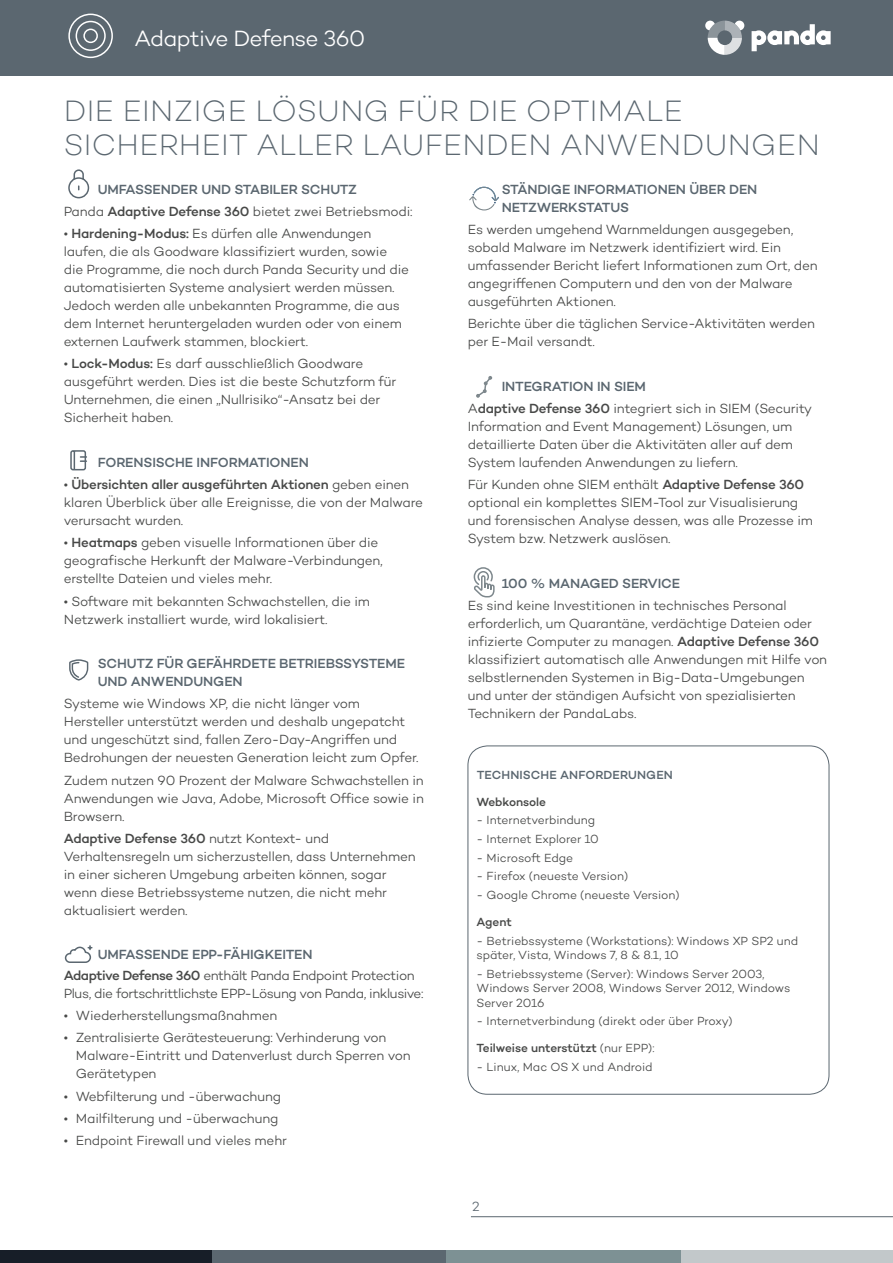
<style>
.page{position:relative;width:893px;height:1263px;background:#fff}
.page>*{position:absolute;margin:0;border:0;box-sizing:border-box;transform-origin:0 0}
.t1{font:200 30px/34.5px "Campton";letter-spacing:.01em;color:#5b6770}
.t2{font:300 22.5px "Campton";letter-spacing:-.035em;color:#fff}
.t3{font:300 13.5px/18px "Campton";letter-spacing:-.015em;color:#484948}
.t4{font:500 13.5px/18px "Campton";letter-spacing:-.01em;color:#5b6770}
.t5{font:300 13.5px "Campton";letter-spacing:-.035em;color:#484948}
.t6{font:300 13.5px "Campton";color:#5b6770}
.t7{font:300 12px/14.4px "Campton";letter-spacing:-.01em;color:#484948}
.t8{font:500 12px "Campton";letter-spacing:-.005em;color:#484948}
.t9{font:500 12px "Campton";letter-spacing:.01em;color:#5b6770}
.s1{font-weight:300;color:#484948}
.s2{color:#484948}
.s3{font-weight:500}
.s4{font-weight:500;color:#5b6770}
.s5{font-weight:300}
</style>
<div class="page">
<div style="left:0;top:1250px;width:212px;height:13px;background:#171e28"></div>
<div style="left:212px;top:1250px;width:234px;height:13px;background:#5b6770"></div>
<div style="left:446px;top:1250px;width:235px;height:13px;background:#7d9194"></div>
<div style="left:681px;top:1250px;width:212px;height:13px;background:#c2c8ca"></div>
<div style="left:0;top:0;width:893px;height:76px;background:#5b6770"></div>
<svg style="left:705px;top:21px;width:39px;height:34px"></svg>
<svg style="left:752px;top:24px;width:79px;height:27px"></svg>
<hr style="left:471px;top:1216px;width:422px;height:1px;background:#5b6770">
<svg style="left:68px;top:13px;width:45px;height:46px"></svg>
<div style="left:468px;top:746px;width:361px;height:348px;border:1px solid #5b6770;border-radius:20px"></div>
<svg style="left:68px;top:169px;width:22px;height:30px"></svg>
<svg style="left:70px;top:450px;width:17px;height:21px"></svg>
<svg style="left:69px;top:659px;width:19px;height:22px"></svg>
<svg style="left:64px;top:945px;width:29px;height:18px"></svg>
<svg style="left:473px;top:567px;width:22px;height:31px"></svg>
<svg style="left:476px;top:376px;width:16px;height:22px"></svg>
<svg style="left:469px;top:187px;width:30px;height:24px"></svg>
<h2 class="t2" style="left:134px;top:24px;width:232px">Adaptive Defense 360</h2>
<h1 class="t1" style="left:64px;top:93px;width:757px">DIE EINZIGE LÖSUNG FÜR DIE OPTIMALE<br>SICHERHEIT ALLER LAUFENDEN ANWENDUNGEN</h1>
<p class="t4" style="left:64px;top:178px;width:350px;line-height:22.2px;text-indent:34px">UMFASSENDER UND STABILER SCHUTZ<br><span class="s1">Panda</span> <span class="s2">Adaptive Defense 360</span> <span class="s1">bietet zwei Betriebsmodi:</span></p>
<p class="t3" style="left:64px;top:224px;width:347px">• <span class="s3">Hardening-Modus:</span> Es dürfen alle Anwendungen laufen, die als Goodware klassifiziert wurden, sowie die Programme, die noch durch Panda Security und die automatisierten Systeme analysiert werden müssen.<br>Jedoch werden alle unbekannten Programme, die aus dem Internet heruntergeladen wurden oder von einem externen Laufwerk stammen, blockiert.</p>
<p class="t3" style="left:64px;top:355px;width:334px">• <span class="s3">Lock-Modus:</span> Es darf ausschließlich Goodware ausgeführt werden. Dies ist die beste Schutzform für Unternehmen, die einen „Nullrisiko“-Ansatz bei der Sicherheit haben.</p>
<p class="t4" style="left:98px;top:453px;width:213px">FORENSISCHE INFORMATIONEN</p>
<p class="t3" style="left:64px;top:475px;width:361px">• <span class="s3">Übersichten aller ausgeführten Aktionen</span> geben einen klaren Überblick über alle Ereignisse, die von der Malware verursacht wurden.</p>
<p class="t3" style="left:64px;top:534px;width:321px">• <span class="s3">Heatmaps</span> geben visuelle Informationen über die geografische Herkunft der Malware-Verbindungen, erstellte Dateien und vieles mehr.</p>
<p class="t3" style="left:64px;top:592px;width:308px">• Software mit bekannten Schwachstellen, die im<br>Netzwerk installiert wurde, wird lokalisiert.</p>
<p class="t4" style="left:98px;top:654px;width:309px">SCHUTZ FÜR GEFÄHRDETE BETRIEBSSYSTEME<br>UND ANWENDUNGEN</p>
<p class="t3" style="left:64px;top:695px;width:356px">Systeme wie Windows XP, die nicht länger vom Hersteller unterstützt werden und deshalb ungepatcht und ungeschützt sind, fallen Zero-Day-Angriffen und Bedrohungen der neuesten Generation leicht zum Opfer.</p>
<p class="t3" style="left:64px;top:771px;width:362px;text-align:justify">Zudem nutzen 90 Prozent der Malware Schwachstellen in Anwendungen wie Java, Adobe, Microsoft Office sowie in Browsern.</p>
<p class="t3" style="left:64px;top:829px;width:353px"><span class="s3">Adaptive Defense 360</span> nutzt Kontext- und Verhaltensregeln um sicherzustellen, dass Unternehmen in einer sicheren Umgebung arbeiten können, sogar wenn diese Betriebssysteme nutzen, die nicht mehr aktualisiert werden.</p>
<p class="t3" style="left:64px;top:944px;width:352px;line-height:20.4px;text-indent:34px"><span class="s4">UMFASSENDE EPP-FÄHIGKEITEN<br></span><span class="s3">Adaptive Defense 360</span> enthält Panda Endpoint Protection</p>
<p class="t5" style="left:64px;top:985px;width:361px">Plus, die fortschrittlichste EPP-Lösung von Panda, inklusive:</p>
<p class="t3" style="left:64px;top:1006px;width:215px">• Wiederherstellungsmaßnahmen</p>
<p class="t3" style="left:76px;top:1028px;width:336px;text-indent:-12px">• Zentralisierte Gerätesteuerung: Verhinderung von<br>Malware-Eintritt und Datenverlust durch Sperren von<br>Gerätetypen</p>
<p class="t3" style="left:64px;top:1087px;width:219px">• Webfilterung und -überwachung</p>
<p class="t3" style="left:64px;top:1109px;width:216px">• Mailfilterung und -überwachung</p>
<p class="t3" style="left:64px;top:1131px;width:225px">• Endpoint Firewall und vieles mehr</p>
<p class="t4" style="left:502px;top:180px;width:257px">STÄNDIGE INFORMATIONEN ÜBER DEN<br>NETZWERKSTATUS</p>
<p class="t3" style="left:468px;top:220px;width:351px">Es werden umgehend Warnmeldungen ausgegeben, sobald Malware im Netzwerk identifiziert wird. Ein umfassender Bericht liefert Informationen zum Ort, den angegriffenen Computern und den von der Malware ausgeführten Aktionen.</p>
<p class="t3" style="left:468px;top:314px;width:349px">Berichte über die täglichen Service-Aktivitäten werden per E-Mail versandt.</p>
<p class="t3" style="left:468px;top:375px;width:346px;line-height:22.2px;text-indent:34px"><span class="s4">INTEGRATION IN SIEM<br></span>A<span class="s3">daptive Defense 360</span> integriert sich in SIEM (Security</p>
<p class="t3" style="left:468px;top:417px;width:327px;text-align:justify">Information and Event Management) Lösungen, um detaillierte Daten über die Aktivitäten aller auf dem System laufenden Anwendungen zu liefern.</p>
<p class="t3" style="left:468px;top:475px;width:347px">Für Kunden ohne SIEM enthält <span class="s3">Adaptive Defense 360 </span>optional ein komplettes SIEM-Tool zur Visualisierung und forensischen Analyse dessen, was alle Prozesse im System bzw. Netzwerk auslösen.</p>
<p class="t4" style="left:502px;top:574px;width:180px">100 % MANAGED SERVICE</p>
<p class="t3" style="left:468px;top:596px;width:361px">Es sind keine Investitionen in technisches Personal erforderlich, um Quarantäne, verdächtige Dateien oder infizierte Computer zu managen. <span class="s3">Adaptive Defense 360 </span>klassifiziert automatisch alle Anwendungen mit Hilfe von selbstlernenden Systemen in Big-Data-Umgebungen und unter der ständigen Aufsicht von spezialisierten Technikern der PandaLabs.</p>
<p class="t9" style="left:477px;top:767px;width:198px">TECHNISCHE ANFORDERUNGEN</p>
<p class="t8" style="left:477px;top:794px;width:71px">Webkonsole</p>
<p class="t7" style="left:477px;top:813px;width:120px">- Internetverbindung</p>
<p class="t7" style="left:477px;top:831px;width:124px">- Internet Explorer 10</p>
<p class="t7" style="left:477px;top:850px;width:98px">- Microsoft Edge</p>
<p class="t7" style="left:477px;top:869px;width:153px">- Firefox (neueste Version)</p>
<p class="t7" style="left:477px;top:887px;width:205px">- Google Chrome (neueste Version)</p>
<p class="t8" style="left:477px;top:914px;width:37px">Agent</p>
<p class="t7" style="left:477px;top:933px;width:323px">- Betriebssysteme (Workstations): Windows XP SP2 und später, Vista, Windows 7, 8 &amp; 8.1, 10</p>
<p class="t7" style="left:477px;top:966px;width:315px">- Betriebssysteme (Server): Windows Server 2003,<br>Windows Server 2008, Windows Server 2012, Windows<br>Server 2016</p>
<p class="t7" style="left:477px;top:1014px;width:257px">- Internetverbindung (direkt oder über Proxy)</p>
<p class="t8" style="left:477px;top:1041px;width:179px">Teilweise unterstützt <span class="s5">(nur EPP):</span></p>
<p class="t7" style="left:477px;top:1060px;width:177px">- Linux, Mac OS X und Android</p>
<p class="t6" style="left:472px;top:1198px;width:9px">2</p>
</div>
